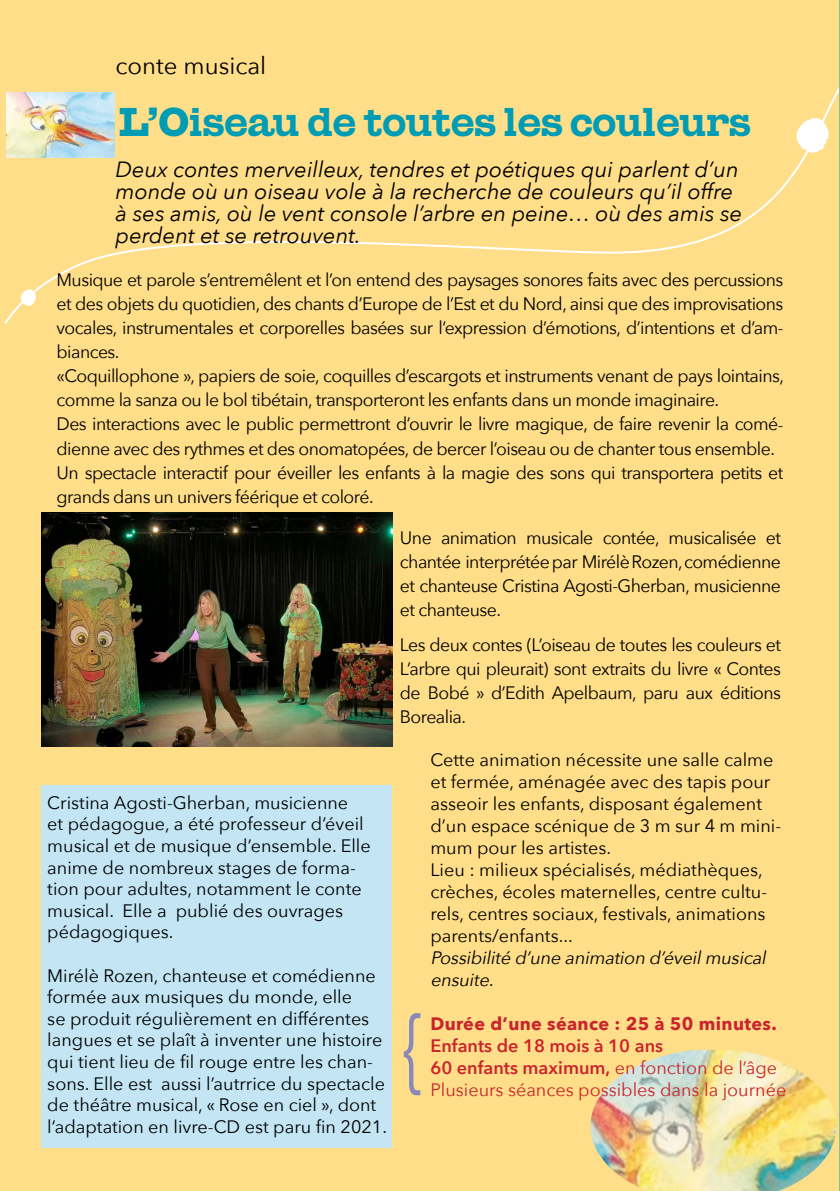
<style>
.page{position:relative;width:840px;height:1191px;background:#fff}
.page>*{position:absolute;margin:0;border:0;box-sizing:border-box;transform-origin:0 0}
.t1{font:92.4px "Avenir Next";color:#8889ba;scale:.71 1}
.t2{font:40px "Giza One Five";letter-spacing:-.01em;color:#009cb3}
.t3{font:24px "Avenir Next";color:#000}
.t4{font:italic 22px/22px "Avenir Next";color:#000}
.t5{font:18px/24px "Avenir Next";letter-spacing:-.03em;color:#000;text-align:justify}
.t6{font:18px/21.6px "Avenir Next";color:#000}
.t7{font:18px/22px "Avenir Next";color:#c9252c}
.t8{font:italic 18px/22px "Avenir Next";color:#000}
.t9{font:700 18px "Avenir Next";letter-spacing:.02em;color:#c9252c}
.s1{font-weight:600}
</style>
<div class="page">
<div style="left:0;top:0;width:839px;height:1191px;background:#ffde89"></div>
<img style="left:42px;top:512px;width:350px;height:234px">
<svg style="left:4px;top:89px;width:834px;height:235px"></svg>
<svg style="left:795px;top:118px;width:33px;height:35px"></svg>
<img style="left:6px;top:92px;width:108px;height:65px">
<div style="left:42px;top:785px;width:350px;height:362px;background:#c3e5f4"></div>
<img style="left:590px;top:1050px;width:245px;height:141px">
<h3 class="t3" style="left:115px;top:50px;width:152px">conte musical</h3>
<h2 class="t2" style="left:118px;top:99px;width:633px">L’Oiseau de toutes les couleurs</h2>
<p class="t4" style="left:115px;top:159px;width:628px">Deux contes merveilleux, tendres et poétiques qui parlent d’un monde où un oiseau vole à la recherche de couleurs qu’il offre à ses amis, où le vent console l’arbre en peine… où des amis se perdent et se retrouvent.</p>
<p class="t5" style="left:56px;top:269px;width:728px;text-align:left">Musique et parole s’entremêlent et l’on entend des paysages sonores faits avec des percussions et des objets du quotidien, des chants d’Europe de l’Est et du Nord, ainsi que des improvisations vocales, instrumentales et corporelles basées sur l’expression d’émotions, d’intentions et d’am&shy;biances.<br>«Coquillophone », papiers de soie, coquilles d’escargots et instruments venant de pays lointains, comme la sanza ou le bol tibétain, transporteront les enfants dans un monde imaginaire.<br>Des interactions avec le public permettront d’ouvrir le livre magique, de faire revenir la comé&shy;dienne avec des rythmes et des onomatopées, de bercer l’oiseau ou de chanter tous ensemble.<br>Un spectacle interactif pour éveiller les enfants à la magie des sons qui transportera petits et grands dans un univers féérique et coloré.</p>
<p class="t6" style="left:47px;top:792px;width:325px">Cristina Agosti-Gherban, musicienne<br>et pédagogue, a été professeur d’éveil musical et de musique d’ensemble. Elle anime de nombreux stages de forma&shy;tion pour adultes, notamment le conte musical. Elle a publié des ouvrages pédagogiques.</p>
<p class="t6" style="left:47px;top:965px;width:341px">Mirélè Rozen, chanteuse et comédienne formée aux musiques du monde, elle<br>se produit régulièrement en différentes langues et se plaît à inventer une histoire qui tient lieu de fil rouge entre les chan&shy;sons. Elle est aussi l’autrrice du spectacle de théâtre musical, « Rose en ciel », dont l’adaptation en livre-CD est paru fin 2021.</p>
<p class="t5" style="left:399px;top:526px;width:382px">Une animation musicale contée, musicalisée et chantée interprétée par Mirélè Rozen, comédienne et chanteuse Cristina Agosti-Gherban, musicienne et chanteuse.</p>
<p class="t5" style="left:399px;top:634px;width:382px">Les deux contes (L’oiseau de toutes les couleurs et L’arbre qui pleurait) sont extraits du livre « Contes de Bobé » d’Edith Apelbaum, paru aux éditions Borealia.</p>
<h1 class="t1" style="left:403px;top:988px;width:29px">{</h1>
<p class="t6" style="left:430px;top:749px;width:352px">Cette animation nécessite une salle calme et fermée, aménagée avec des tapis pour asseoir les enfants, disposant également d’un espace scénique de 3 m sur 4 m mini&shy;mum pour les artistes.<br>Lieu : milieux spécialisés, médiathèques, crèches, écoles maternelles, centre cultu&shy;rels, centres sociaux, festivals, animations parents/enfants...</p>
<p class="t8" style="left:430px;top:947px;width:341px">Possibilité d’une animation d’éveilmusical ensuite.</p>
<p class="t9" style="left:430px;top:1012px;width:348px">Durée d’une séance : 25 à 50 minutes.</p>
<p class="t7" style="left:430px;top:1035px;width:357px"><span class="s1">Enfants de 18 mois à 10 ans<br>60 enfants maximum,</span> en fonction de l’âge<br>Plusieurs séances possibles dans la journée</p>
</div>
